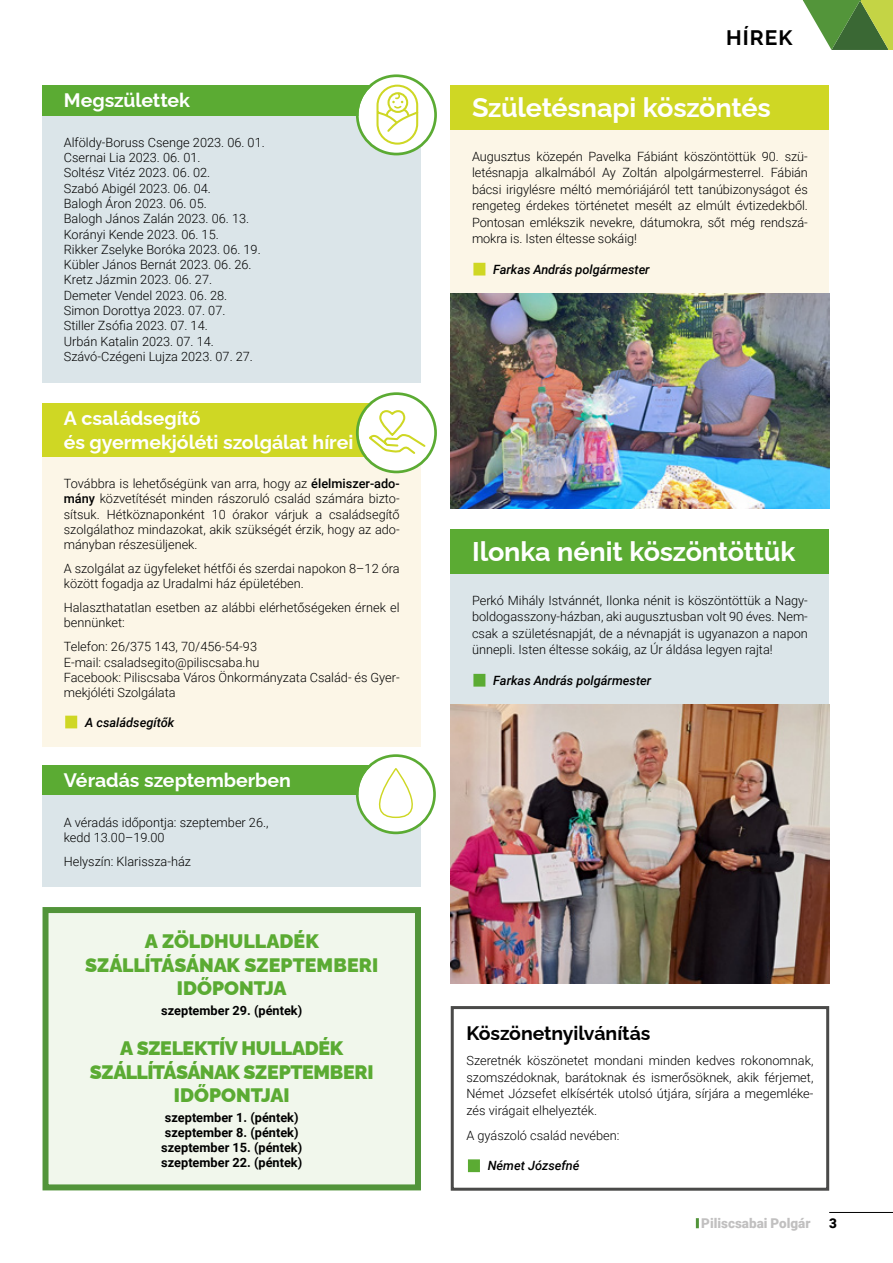
<style>
.page{position:relative;width:893px;height:1263px;background:#fff}
.page>*{position:absolute;margin:0;border:0;box-sizing:border-box;transform-origin:0 0}
.t1{font:700 27px "Raleway";letter-spacing:-.01em;color:#fff}
.t2{font:700 21px "Raleway";letter-spacing:.05em;color:#000}
.t3{font:900 19.5px/23.4px "Raleway";letter-spacing:-.01em;color:#5bab33;text-align:center}
.t4{font:700 19.5px/23.4px "Raleway";letter-spacing:-.005em;color:#fff}
.t5{font:700 19.5px "Raleway";letter-spacing:-.005em;color:#000}
.t6{font:900 13.5px "Roboto";color:#c1c0c0}
.t7{font:900 13.5px "Roboto";color:#000}
.t8{font:300 12.75px/15.3px "Roboto";color:#000}
.t9{font:700 12.75px/15.3px "Roboto";color:#000}
.t10{font:italic 500 12.75px "Roboto";color:#000}
.s1{font-weight:500}
</style>
<div class="page">
<div style="left:888px;top:0;width:5px;height:50px;background:#c4d445"></div>
<svg style="left:802px;top:0;width:86px;height:50px"></svg>
<hr style="left:829px;top:1212px;width:64px;height:1px;background:#000">
<svg style="left:696px;top:1218px;width:3px;height:10px"></svg>
<div style="left:43px;top:85px;width:378px;height:31px;background:#5bab33"></div>
<div style="left:43px;top:116px;width:378px;height:266px;background:#dbe5e9"></div>
<svg style="left:356px;top:74px;width:81px;height:81px"></svg>
<div style="left:43px;top:403px;width:378px;height:54px;background:#cfd724"></div>
<div style="left:43px;top:457px;width:378px;height:289px;background:#fcf6e7"></div>
<div style="left:65px;top:716px;width:12px;height:12px;background:#cfd724"></div>
<svg style="left:356px;top:392px;width:81px;height:81px"></svg>
<div style="left:46px;top:910px;width:372px;height:277px;background:#f1f7ec"></div>
<div style="left:43px;top:907px;width:378px;height:283px;border:6px solid #52943a"></div>
<div style="left:43px;top:765px;width:378px;height:31px;background:#5bab33"></div>
<div style="left:43px;top:796px;width:378px;height:91px;background:#dbe5e9"></div>
<svg style="left:356px;top:754px;width:80px;height:80px"></svg>
<div style="left:451px;top:529px;width:378px;height:45px;background:#5bab33"></div>
<div style="left:451px;top:574px;width:378px;height:131px;background:#dbe5e9"></div>
<div style="left:473px;top:674px;width:12px;height:13px;background:#5bab33"></div>
<div style="left:451px;top:85px;width:378px;height:45px;background:#cfd724"></div>
<div style="left:451px;top:130px;width:378px;height:164px;background:#fcf6e7"></div>
<div style="left:473px;top:263px;width:12px;height:12px;background:#cfd724"></div>
<img style="left:451px;top:294px;width:378px;height:214px">
<img style="left:451px;top:705px;width:378px;height:279px">
<div style="left:468px;top:1159px;width:12px;height:13px;background:#5bab33"></div>
<div style="left:451px;top:1006px;width:378px;height:185px;border:3px solid #4a4a49"></div>
<h3 class="t4" style="left:64px;top:87px;width:128px">Megszülettek</h3>
<p class="t8" style="left:64px;top:134px;width:203px">Alföldy-Boruss Csenge 2023. 06. 01.<br>Csernai Lia 2023. 06. 01.<br>Soltész Vitéz 2023. 06. 02.<br>Szabó Abigél 2023. 06. 04.<br>Balogh Áron 2023. 06. 05.<br>Balogh János Zalán 2023. 06. 13.<br>Korányi Kende 2023. 06. 15.<br>Rikker Zselyke Boróka 2023. 06. 19.<br>Kübler János Bernát 2023. 06. 26.<br>Kretz Jázmin 2023. 06. 27.<br>Demeter Vendel 2023. 06. 28.<br>Simon Dorottya 2023. 07. 07.<br>Stiller Zsófia 2023. 07. 14.<br>Urbán Katalin 2023. 07. 14.<br>Szávó-Czégeni Lujza 2023. 07. 27.</p>
<h3 class="t4" style="left:64px;top:404px;width:291px">A családsegítő<br>és gyermekjóléti szolgálat hírei</h3>
<p class="t8" style="left:64px;top:475px;width:337px;text-align:justify">Továbbra is lehetőségünk van arra, hogy az <span class="s1">élelmiszer-ado&shy;mány</span> közvetítését minden rászoruló család számára bizto&shy;sítsuk. Hétköznaponként 10 órakor várjuk a családsegítő szolgálathoz mindazokat, akik szükségét érzik, hogy az ado&shy;mányban részesüljenek.</p>
<p class="t8" style="left:64px;top:560px;width:337px">A szolgálat az ügyfeleket hétfői és szerdai napokon 8–12 óra között fogadja az Uradalmi ház épületében.</p>
<p class="t8" style="left:64px;top:599px;width:337px">Halaszthatatlan esetben az alábbi elérhetőségeken érnek el bennünket:</p>
<p class="t8" style="left:64px;top:639px;width:337px">Telefon: 26/375 143, 70/456-54-93<br>E-mail: csaladsegito@piliscsaba.hu<br>Facebook: Piliscsaba Város Önkormányzata Család- és Gyer&shy;mekjóléti Szolgálata</p>
<p class="t10" style="left:85px;top:713px;width:91px">A családsegítők</p>
<h3 class="t4" style="left:64px;top:766px;width:229px">Véradás szeptemberben</h3>
<p class="t8" style="left:64px;top:814px;width:206px">A véradás időpontja: szeptember 26., kedd 13.00–19.00</p>
<p class="t8" style="left:64px;top:853px;width:129px">Helyszín: Klarissza-ház</p>
<h3 class="t3" style="left:85px;top:928px;width:295px">A ZÖLDHULLADÉK<br>SZÁLLÍTÁSÁNAK SZEPTEMBERI<br>IDŐPONTJA</h3>
<p class="t9" style="left:161px;top:1002px;width:142px">szeptember 29. (péntek)</p>
<h3 class="t3" style="left:90px;top:1034px;width:285px">A SZELEKTÍV HULLADÉK<br>SZÁLLÍTÁSÁNAK SZEPTEMBERI<br>IDŐPONTJAI</h3>
<p class="t9" style="left:161px;top:1109px;width:142px">szeptember 1. (péntek) szeptember 8. (péntek) szeptember 15. (péntek) szeptember 22. (péntek)</p>
<h2 class="t2" style="left:726px;top:20px;width:68px">HÍREK</h2>
<h1 class="t1" style="left:472px;top:86px;width:300px">Születésnapi köszöntés</h1>
<p class="t8" style="left:472px;top:147px;width:337px;line-height:16.5px;text-align:justify">Augusztus közepén Pavelka Fábiánt köszöntöttük 90. szü&shy;letésnapja alkalmából Ay Zoltán alpolgármesterrel. Fábián bácsi irigylésre méltó memóriájáról tett tanúbizonyságot és rengeteg érdekes történetet mesélt az elmúlt évtizedekből.<br>Pontosan emlékszik nevekre, dátumokra, sőt még rendszá&shy;mokra is. Isten éltesse sokáig!</p>
<p class="t10" style="left:493px;top:260px;width:158px">Farkas András polgármester</p>
<h1 class="t1" style="left:472px;top:530px;width:325px">Ilonka nénit köszöntöttük</h1>
<p class="t8" style="left:472px;top:591px;width:337px;line-height:16.5px;text-align:justify">Perkó Mihály Istvánnét, Ilonka nénit is köszöntöttük a Nagy&shy;boldogasszony-házban, aki augusztusban volt 90 éves. Nem&shy;csak a születésnapját, de a névnapját is ugyanazon a napon ünnepli. Isten éltesse sokáig, az Úr áldása legyen rajta!</p>
<p class="t10" style="left:493px;top:671px;width:160px">Farkas András polgármester</p>
<h3 class="t5" style="left:466px;top:1018px;width:186px">Köszönetnyilvánítás</h3>
<p class="t8" style="left:466px;top:1052px;width:348px;line-height:16.5px;text-align:justify">Szeretnék köszönetet mondani minden kedves rokonomnak, szomszédoknak, barátoknak és ismerősöknek, akik férjemet, Német Józsefet elkísérték utolsó útjára, sírjára a megemléke&shy;zés virágait elhelyezték.</p>
<p class="t8" style="left:466px;top:1127px;width:154px">A gyászoló család nevében:</p>
<p class="t10" style="left:488px;top:1157px;width:93px">Német Józsefné</p>
<p class="t6" style="left:701px;top:1214px;width:111px">Piliscsabai Polgár</p>
<p class="t7" style="left:829px;top:1214px;width:9px">3</p>
</div>
